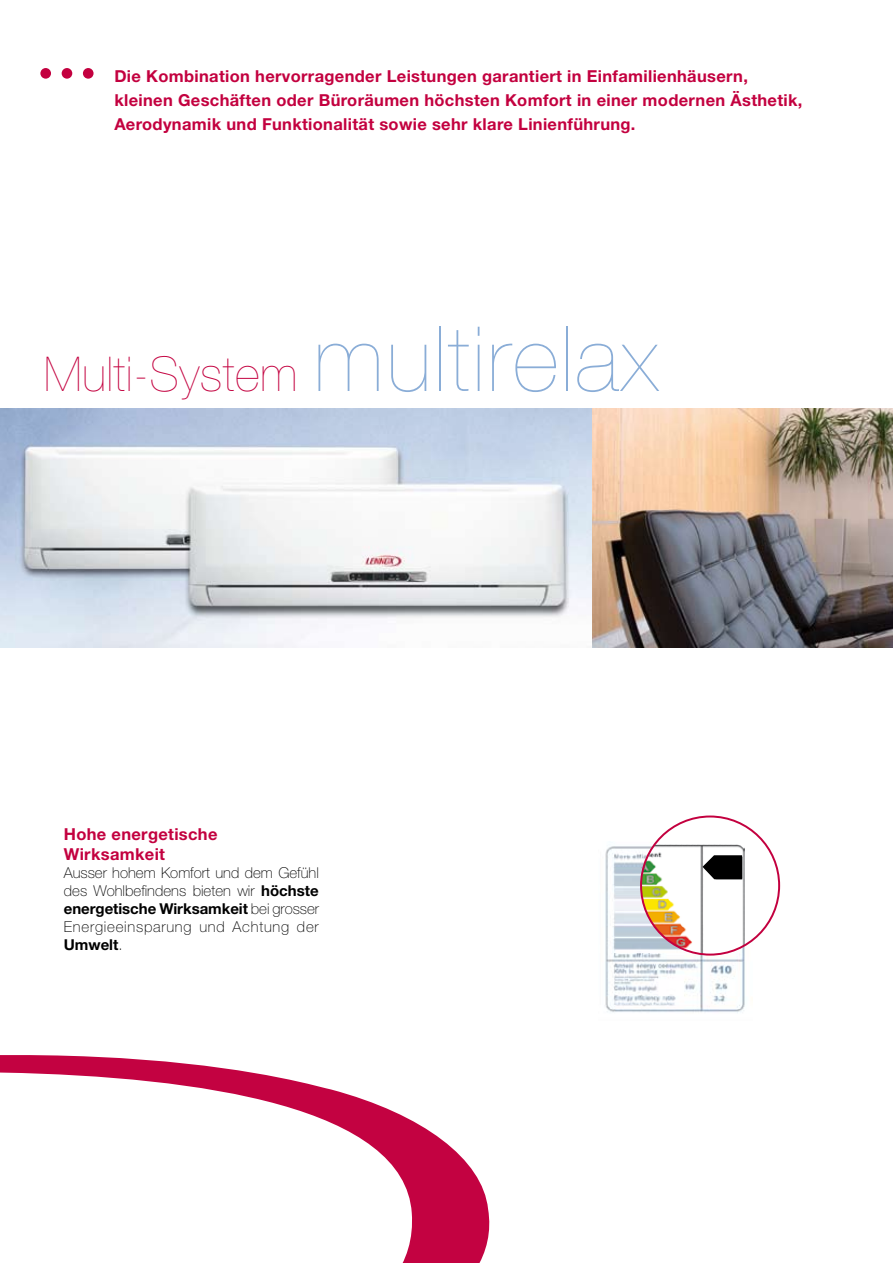
<style>
.page{position:relative;width:893px;height:1263px;background:#fff}
.page>*{position:absolute;margin:0;border:0;box-sizing:border-box;transform-origin:0 0}
.t1{font:200 48px "Helvetica Neue";letter-spacing:.015em;color:#c3003f}
.t2{font:700 16.5px/24px "Helvetica Neue";letter-spacing:.02em;color:#c3003f}
.t3{font:100 15px/18px "Helvetica Neue";letter-spacing:.05em;color:#000;text-align:justify}
.s1{font-size:90px;color:#8aadd7}
.s2{font-weight:700}
</style>
<div class="page">
<img style="left:592px;top:408px;width:300px;height:240px">
<svg style="left:0;top:1055px;width:490px;height:208px"></svg>
<img style="left:892px;top:408px;width:1px;height:240px">
<div style="left:40px;top:68px;width:11px;height:11px;background:#c3003f;border-radius:50%"></div>
<div style="left:62px;top:68px;width:10px;height:11px;background:#c3003f;border-radius:50%"></div>
<div style="left:83px;top:68px;width:11px;height:11px;background:#c3003f;border-radius:50%"></div>
<svg style="left:0;top:408px;width:592px;height:240px"></svg>
<img style="left:605px;top:841px;width:148px;height:172px">
<div style="left:641px;top:816px;width:138px;height:138px;background:#fff;border-radius:50%"></div>
<img style="left:641px;top:844px;width:103px;height:110px">
<svg style="left:701px;top:854px;width:42px;height:26px"></svg>
<p class="t2" style="left:114px;top:64px;width:690px">Die Kombination hervorragender Leistungen garantiert in Einfamilienhäusern, kleinen Geschäften oder Büroräumen höchsten Komfort in einer modernen Ästhetik,<br>Aerodynamik und Funktionalität sowie sehr klare Linienführung.</p>
<h1 class="t1" style="left:44px;top:346px;width:615px">Multi-System <span class="s1">multirelax</span></h1>
<p class="t2" style="left:64px;top:824px;width:155px;line-height:19.8px">Hohe energetische<br>Wirksamkeit</p>
<p class="t3" style="left:64px;top:863px;width:257px">Ausser hohem Komfort und dem Gefühl des Wohlbefindens bieten wir <span class="s2">höchste energetische Wirksamkeit</span> bei grosser Energieeinsparung und Achtung der <span class="s2">Umwelt</span>.</p>
</div>
